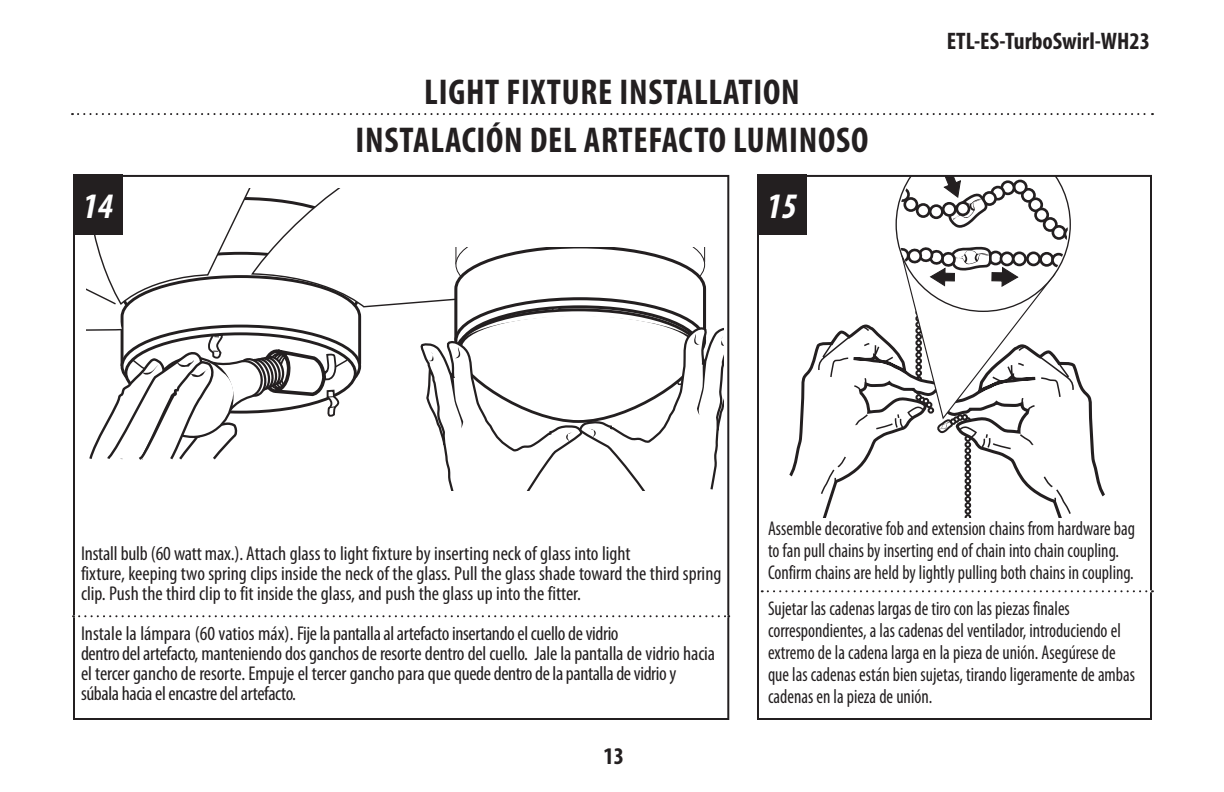
<style>
.page{position:relative;width:1224px;height:792px;background:#fff}
.page>*{position:absolute;margin:0;border:0;box-sizing:border-box;transform-origin:0 0}
.t1{font:700 condensed 36px/48px "Myriad Pro";letter-spacing:.02em;color:#231f20;text-align:center}
.t2{font:italic 700 condensed 36px "Myriad Pro";color:#fff}
.t3{font:700 condensed 24px "Myriad Pro";color:#231f20}
.t4{font:condensed 20px/20px "Myriad Pro";color:#231f20}
.t5{font:condensed 20px/22px "Myriad Pro";color:#231f20;scale:.91 1}
</style>
<div class="page">
<svg style="left:72px;top:113px;width:1081px;height:2px"></svg>
<svg style="left:73px;top:615px;width:656px;height:2px"></svg>
<svg style="left:86px;top:188px;width:638px;height:302px"></svg>
<svg style="left:789px;top:178px;width:316px;height:340px"></svg>
<div style="left:757px;top:175px;width:395px;height:545px;border:2px solid #231f20"></div>
<div style="left:757px;top:175px;width:50px;height:60px;background:#231f20"></div>
<svg style="left:762px;top:590px;width:391px;height:2px"></svg>
<div style="left:73px;top:175px;width:50px;height:60px;background:#231f20"></div>
<h1 class="t2" style="left:82px;top:184px;width:32px">14</h1>
<h1 class="t1" style="left:356px;top:67px;width:514px">LIGHT FIXTURE INSTALLATION<br>INSTALACIÓN DEL ARTEFACTO LUMINOSO</h1>
<h1 class="t2" style="left:766px;top:184px;width:32px">15</h1>
<p class="t3" style="left:947px;top:26px;width:205px">ETL-ES-TurboSwirl-WH23</p>
<p class="t4" style="left:81px;top:543px;width:642px">Install bulb (60 watt max.). Attach glass to light fixture by inserting neck of glass into light<br>fixture, keeping two spring clips inside the neck of the glass. Pull the glass shade toward the third spring clip. Push the third clip to fit inside the glass, and push the glass up into the fitter.</p>
<p class="t4" style="left:81px;top:623px;width:636px">Instale la lámpara (60 vatios máx). Fije la pantalla al artefacto insertando el cuello de vidrio<br>dentro del artefacto, manteniendo dos ganchos de resorte dentro del cuello. Jale la pantalla de vidrio hacia el tercer gancho de resorte. Empuje el tercer gancho para que quede dentro de la pantalla de vidrio y súbala hacia el encastre del artefacto.</p>
<p class="t3" style="left:603px;top:741px;width:22px">13</p>
<p class="t5" style="left:768px;top:517px;width:405px">Assemble decorative fob and extension chains from hardware bag to fan pull chains by inserting end of chain into chain coupling.<br>Confirm chains are held by lightly pulling both chains in coupling.</p>
<p class="t5" style="left:768px;top:597px;width:405px">Sujetar las cadenas largas de tiro con las piezas finales correspondientes, a las cadenas del ventilador, introduciendo el extremo de la cadena larga en la pieza de unión. Asegúrese de que las cadenas están bien sujetas, tirando ligeramente de ambas cadenas en la pieza de unión.</p>
</div>
